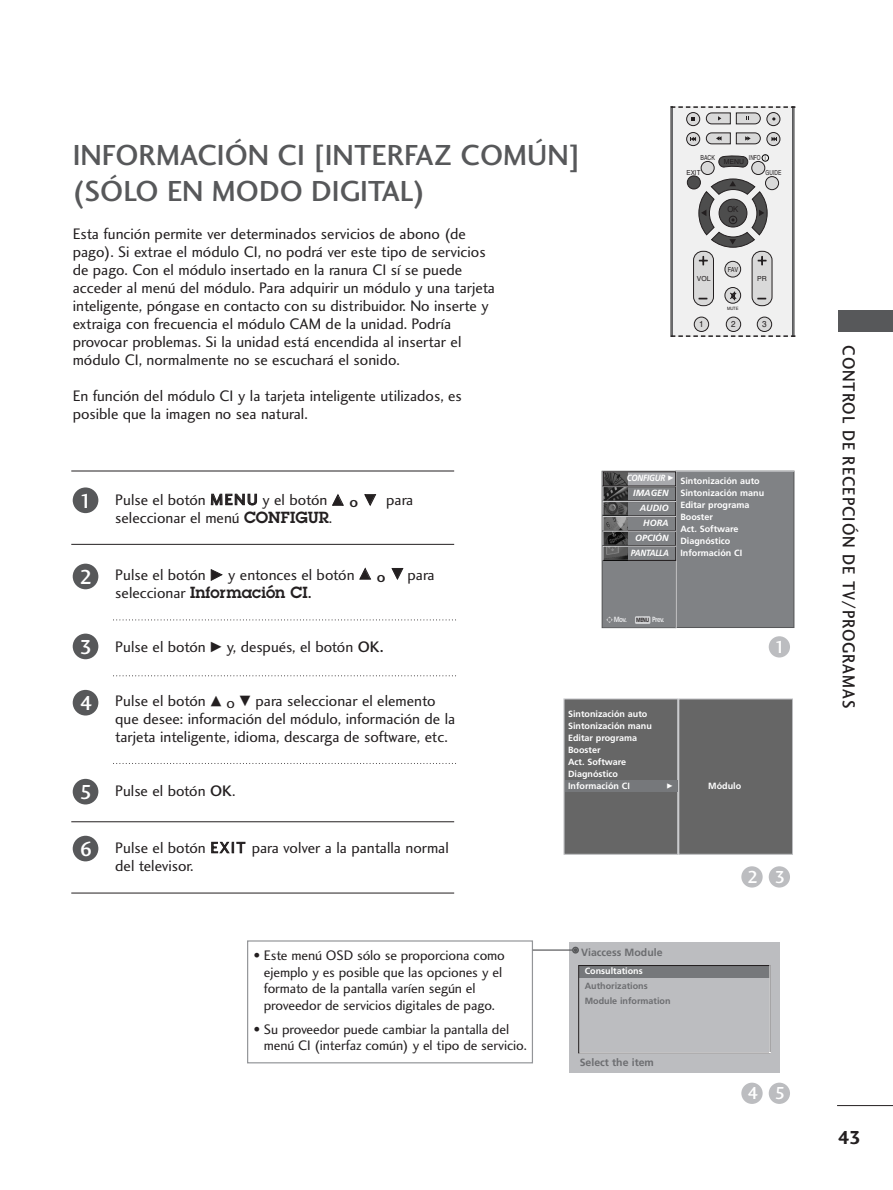
<style>
.page{position:relative;width:893px;height:1190px;background:#fff}
.page>*{position:absolute;margin:0;border:0;box-sizing:border-box;transform-origin:0 0}
.t1{font:30px/36px "Charlotte Sans Medium Plain";color:#57585a}
.t2{font:21px "Charlotte Sans Medium Plain";color:#fff}
.t3{font:19.5px "Charlotte Sans Bold Plain";color:#231f20}
.t4{font:18px "Charlotte Sans Medium Plain";letter-spacing:.06em;color:#231f20;scale:.9 1}
.t5{font:18px "Charlotte Sans Medium Plain";color:#fff}
.t6{font:15.75px/18px "Charlotte Sans Book Plain";color:#231f20}
.t7{font:600 15.75px "Lubalin Graph";color:#231f20}
.t8{font:14.25px/16.5px "Charlotte Sans Book Plain";letter-spacing:-.005em;color:#231f20}
.t9{font:700 10.5px "Frutiger";color:#6c6d70}
.t10{font:700 9px/12px "Frutiger";color:#fff}
.t11{font:italic 700 9px/14.9px "Frutiger";color:#fff;text-align:right}
.t12{font:700 9px/15px "Frutiger";color:#6c6d70}
.t13{font:italic 700 9px "Frutiger";letter-spacing:-.03em;color:#fff;scale:.9 1}
.t14{font:8.7px "Helvetica";color:#231f20;scale:.94 1}
.t15{font:8.25px "Helvetica";color:#231f20;scale:.94 1}
.t16{font:700 7.5px "Frutiger";letter-spacing:-.085em;color:#e6e7e9;scale:.85 1}
.t17{font:6.9px "Helvetica";color:#231f20}
.t18{font:6.9px "Helvetica";color:#231f20;scale:.73 1}
.t19{font:6.9px "Helvetica";color:#231f20;scale:.71 1}
.t20{font:6.9px "Helvetica";color:#231f20;scale:.92 1}
.t21{font:6.9px "Helvetica";color:#231f20;scale:.77 1}
.t22{font:6.9px "Helvetica";color:#231f20;scale:.83 1}
.t23{font:6px "FZDING33";color:#fff}
.t24{font:4.5px "Helvetica";color:#231f20;scale:.94 1}
.s1{font-family:"Charlotte Sans Medium Plain"}
.s2{font-family:"FZDING33";font-size:12px}
.s3{font-family:"Lubalin Graph";font-weight:600}
.s4{font-family:"Charlotte Sans Book Plain";font-weight:400}
.s5{font-family:"Charlotte Sans Medium Plain";font-weight:400}
.s6{font-family:"FZDING33";font-weight:400;font-style:normal;font-size:6px}
.s7{font-family:"Manual One";font-weight:400;font-style:normal;font-size:7.5px;color:#808285}
.s8{font-size:6px;color:#231f20}
</style>
<div class="page">
<hr style="left:837px;top:1105px;width:55px;height:1px;background:#231f20">
<div style="left:247px;top:940px;width:286px;height:123px;border:1px solid #939598"></div>
<div style="left:569px;top:942px;width:210px;height:131px;background:#bcbdc0"></div>
<div style="left:579px;top:965px;width:190px;height:12px;background:#76787b"></div>
<div style="left:578px;top:965px;width:192px;height:88px;border:1px solid #231f20"></div>
<hr style="left:579px;top:1052px;width:191px;height:1px;background:#fff">
<hr style="left:769px;top:965px;width:1px;height:87px;background:#fff">
<div style="left:563px;top:698px;width:115px;height:156px;background:#666;border:1px solid #bcbdc0"></div>
<div style="left:678px;top:698px;width:114px;height:156px;background:#666;border:1px solid #bcbdc0"></div>
<div style="left:565px;top:780px;width:112px;height:11px;background:#76787b"></div>
<hr style="left:71px;top:471px;width:383px;height:1px;background:#231f20">
<hr style="left:71px;top:544px;width:383px;height:1px;background:#231f20">
<hr style="left:71px;top:821px;width:383px;height:1px;background:#231f20">
<hr style="left:71px;top:892px;width:383px;height:1px;background:#231f20">
<div style="left:73px;top:487px;width:25px;height:26px;background:#57585a;border-radius:50%"></div>
<div style="left:73px;top:563px;width:25px;height:26px;background:#57585a;border-radius:50%"></div>
<div style="left:73px;top:633px;width:25px;height:26px;background:#57585a;border-radius:50%"></div>
<div style="left:73px;top:690px;width:25px;height:25px;background:#57585a;border-radius:50%"></div>
<div style="left:73px;top:779px;width:25px;height:25px;background:#57585a;border-radius:50%"></div>
<div style="left:73px;top:835px;width:25px;height:26px;background:#57585a;border-radius:50%"></div>
<svg style="left:113px;top:619px;width:343px;height:1px"></svg>
<svg style="left:113px;top:675px;width:343px;height:1px"></svg>
<svg style="left:113px;top:763px;width:343px;height:1px"></svg>
<div style="left:768px;top:866px;width:22px;height:21px;background:#bcbdc0;border-radius:50%"></div>
<div style="left:741px;top:866px;width:21px;height:21px;background:#bcbdc0;border-radius:50%"></div>
<div style="left:768px;top:1082px;width:22px;height:21px;background:#bcbdc0;border-radius:50%"></div>
<div style="left:741px;top:1082px;width:21px;height:21px;background:#bcbdc0;border-radius:50%"></div>
<div style="left:768px;top:636px;width:22px;height:21px;background:#bcbdc0;border-radius:50%"></div>
<hr style="left:532px;top:949px;width:40px;height:1px;background:#57585a">
<div style="left:572px;top:946px;width:7px;height:7px;border:2px solid #57585a;border-radius:50%"></div>
<div style="left:602px;top:472px;width:73px;height:155px;background:#808285"></div>
<div style="left:601px;top:471px;width:75px;height:157px;border:1px solid #57585a"></div>
<div style="left:676px;top:471px;width:117px;height:156px;background:#808285"></div>
<div style="left:675px;top:470px;width:119px;height:158px;border:1px solid #57585a"></div>
<hr style="left:676px;top:470px;width:118px;height:2px;background:#d1d2d4">
<hr style="left:675px;top:471px;width:1px;height:157px;background:#d1d2d4">
<div style="left:603px;top:472px;width:72px;height:15px;background:#a8a9ad"></div>
<img style="left:605px;top:473px;width:22px;height:86px">
<div style="left:603px;top:486px;width:73px;height:15px;border:1px solid #231f20"></div>
<hr style="left:603px;top:486px;width:73px;height:1px;background:#d1d2d4">
<div style="left:603px;top:501px;width:73px;height:15px;border:1px solid #231f20"></div>
<hr style="left:603px;top:501px;width:73px;height:1px;background:#d1d2d4">
<hr style="left:603px;top:516px;width:73px;height:1px;background:#d1d2d4">
<div style="left:603px;top:531px;width:73px;height:15px;border:1px solid #231f20"></div>
<div style="left:603px;top:546px;width:73px;height:15px;border:1px solid #231f20"></div>
<svg style="left:602px;top:471px;width:1px;height:89px"></svg>
<hr style="left:603px;top:546px;width:73px;height:1px;background:#d1d2d4">
<hr style="left:603px;top:531px;width:73px;height:1px;background:#d1d2d4">
<div style="left:635px;top:616px;width:15px;height:8px;background:#d1d2d4"></div>
<svg style="left:606px;top:616px;width:6px;height:7px"></svg>
<div style="left:603px;top:471px;width:73px;height:15px;border:1px solid #231f20"></div>
<svg style="left:670px;top:106px;width:125px;height:231px"></svg>
<div style="left:838px;top:310px;width:54px;height:22px;background:#57585a"></div>
<h1 class="t1" style="left:73px;top:139px;width:509px">INFORMACIÓN CI [INTERFAZ COMÚN] (SÓLO EN MODO DIGITAL)</h1>
<p class="t6" style="left:73px;top:226px;width:424px">Esta función permite ver determinados servicios de abono (de pago). Si extrae el módulo CI, no podrá ver este tipo de servicios de pago. Con el módulo insertado en la ranura CI sí se puede acceder al menú del módulo. Para adquirir un módulo y una tarjeta inteligente, póngase en contacto con su distribuidor. No inserte y extraiga con frecuencia el módulo CAM de la unidad. Podría provocar problemas. Si la unidad está encendida al insertar el módulo CI, normalmente no se escuchará el sonido.</p>
<p class="t6" style="left:73px;top:388px;width:390px">En función del módulo CI y la tarjeta inteligente utilizados, es posible que la imagen no sea natural.</p>
<h2 class="t2" style="left:80px;top:492px;width:14px">1</h2>
<h2 class="t2" style="left:80px;top:568px;width:14px">2</h2>
<p class="t6" style="left:115px;top:492px;width:299px">Pulse el botón <span class="s1">MENU</span> y el botón <span class="s2">D</span> <span class="s1">o</span> <span class="s2">E</span> para seleccionar el menú <span class="s3">CONFIGUR</span>.</p>
<p class="t6" style="left:115px;top:567px;width:321px">Pulse el botón <span class="s2">G</span> y entonces el botón <span class="s2">D</span> <span class="s1">o</span> <span class="s2">E</span> para</p>
<p class="t7" style="left:115px;top:586px;width:198px"><span class="s4">seleccionar</span> Información CI<span class="s5">.</span></p>
<p class="t21" style="left:700px;top:155px;width:20px">BACK</p>
<p class="t20" style="left:686px;top:170px;width:17px">EXIT</p>
<p class="t19" style="left:749px;top:155px;width:25px">INFO i</p>
<p class="t17" style="left:723px;top:159px;width:22px">MENU</p>
<p class="t18" style="left:765px;top:170px;width:23px">GUIDE</p>
<p class="t15" style="left:727px;top:206px;width:13px">OK</p>
<p class="t22" style="left:727px;top:267px;width:14px">FAV</p>
<p class="t17" style="left:696px;top:276px;width:15px">VOL</p>
<p class="t17" style="left:757px;top:276px;width:11px">PR</p>
<p class="t24" style="left:727px;top:307px;width:13px">MUTE</p>
<p class="t14" style="left:699px;top:321px;width:6px">1</p>
<p class="t14" style="left:731px;top:321px;width:6px">2</p>
<p class="t14" style="left:762px;top:321px;width:6px">3</p>
<p class="t13" style="left:627px;top:474px;width:54px">CONFIGUR <span class="s6">G</span></p>
<p class="t10" style="left:680px;top:475px;width:85px">Sintonización auto<br>Sintonización manu<br>Editar programa<br>Booster<br>Act. Software<br>Diagnóstico<br>Información CI</p>
<p class="t11" style="left:630px;top:486px;width:44px">IMAGEN<span class="s7">O<br></span>AUDIO<span class="s7">O<br></span>HORA<span class="s7">O<br></span>OPCIÓN<span class="s7">O<br></span>PANTALLA<span class="s7">O</span></p>
<p class="t16" style="left:613px;top:616px;width:61px">Mov. <span class="s8">MENU</span> Prev.</p>
<h2 class="t2" style="left:80px;top:638px;width:14px">3</h2>
<h2 class="t2" style="left:80px;top:695px;width:14px">4</h2>
<h2 class="t2" style="left:80px;top:783px;width:14px">5</h2>
<p class="t6" style="left:115px;top:639px;width:270px">Pulse el botón <span class="s2">G</span> y, después, el botón <span class="s1">OK.</span></p>
<p class="t6" style="left:115px;top:693px;width:341px">Pulse el botón <span class="s2">D</span> o <span class="s2">E</span> para seleccionar el elemento que desee: información del módulo, información de la tarjeta inteligente, idioma, descarga de software, etc.</p>
<p class="t6" style="left:115px;top:783px;width:122px">Pulse el botón <span class="s1">OK</span>.</p>
<p class="t10" style="left:568px;top:708px;width:85px">Sintonización auto<br>Sintonización manu<br>Editar programa<br>Booster<br>Act. Software<br>Diagnóstico<br>Información CI</p>
<p class="t23" style="left:666px;top:783px;width:7px">G</p>
<p class="t10" style="left:708px;top:781px;width:34px">Módulo</p>
<p class="t5" style="left:774px;top:640px;width:12px">1</p>
<h2 class="t2" style="left:80px;top:840px;width:14px">6</h2>
<p class="t6" style="left:115px;top:840px;width:335px">Pulse el botón EXIT para volver a la pantalla normal del televisor.</p>
<p class="t5" style="left:747px;top:870px;width:40px">2 3</p>
<p class="t8" style="left:264px;top:948px;width:242px;text-indent:-10px">• Este menú OSD sólo se proporciona como ejemplo y es posible que las opciones y el formato de la pantalla varíen según el proveedor de servicios digitales de pago.</p>
<p class="t8" style="left:264px;top:1022px;width:264px;text-indent:-10px">• Su proveedor puede cambiar la pantalla del menú CI (interfaz común) y el tipo de servicio.</p>
<p class="t9" style="left:581px;top:948px;width:83px">Viaccess Module</p>
<p class="t10" style="left:584px;top:965px;width:59px">Consultations</p>
<p class="t12" style="left:584px;top:979px;width:87px">Authorizations<br>Module information</p>
<p class="t9" style="left:579px;top:1057px;width:76px">Select the item</p>
<p class="t5" style="left:747px;top:1086px;width:40px">4 5</p>
<p class="t4" style="left:855px;top:345px;width:405px;rotate:90deg">CONTROL DE RECEPCIÓN DE TV/PROGRAMAS</p>
<p class="t3" style="left:837px;top:1129px;width:25px">43</p>
</div>
